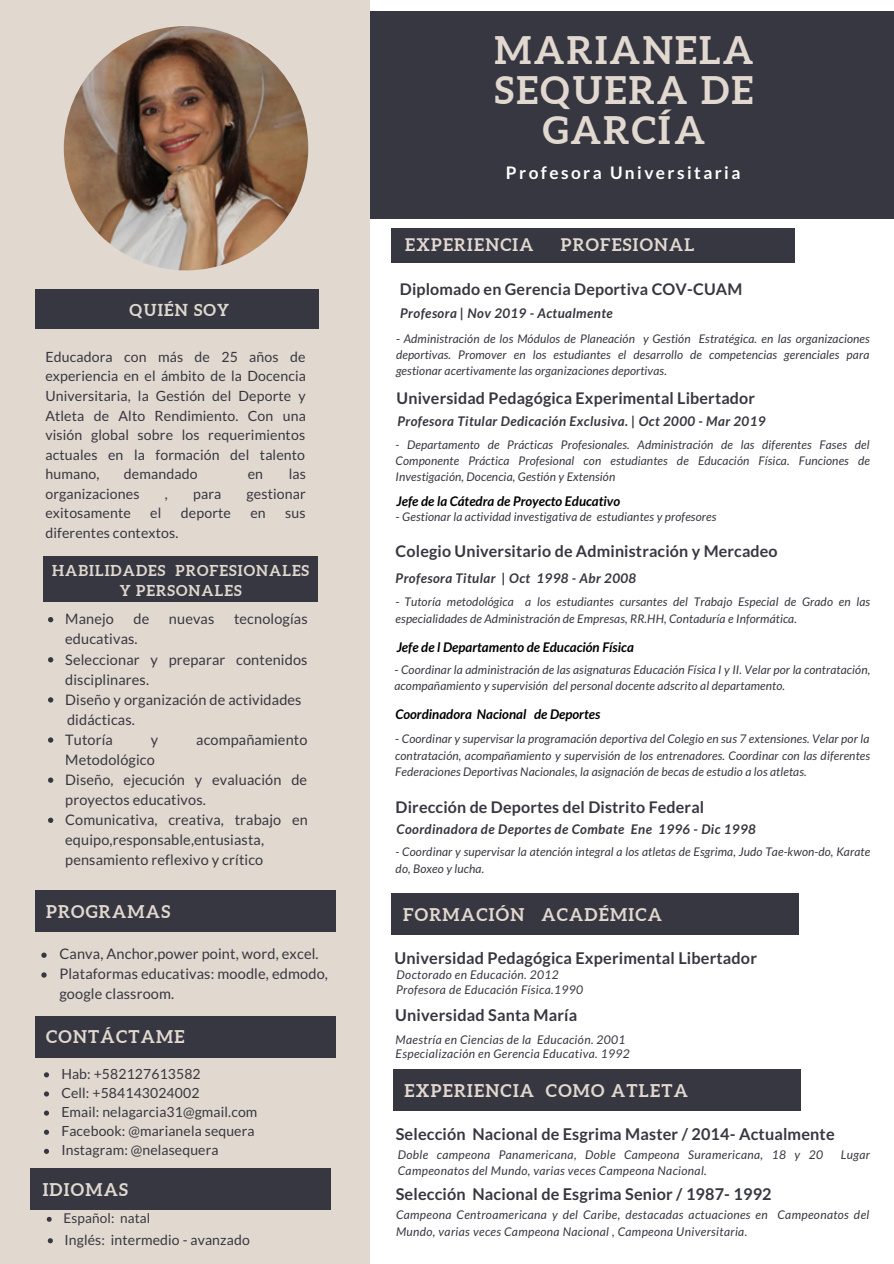
<style>
.page{position:relative;width:894px;height:1264px;background:#fff}
.page>*{position:absolute;margin:0;border:0;box-sizing:border-box;transform-origin:0 0}
.t1{font:700 37.95px/40.2px "Aleo";letter-spacing:.06em;color:#e1d8cf;text-align:center}
.t2{font:700 17.55px "Aleo";letter-spacing:.07em;color:#e1d8cf}
.t3{font:700 17.4px "Aleo";letter-spacing:.07em;color:#e1d8cf}
.t4{font:700 17.25px "Lato";letter-spacing:.14em;color:#fff}
.t5{font:700 16.5px "Aleo";letter-spacing:.07em;color:#e1d8cf}
.t6{font:700 16.2px "Lato";letter-spacing:.01em;color:#373741}
.t7{font:700 16.05px "Lato";letter-spacing:.01em;color:#373741}
.t8{font:700 15px/20.9px "Aleo";letter-spacing:.07em;color:#e1d8cf;text-align:center}
.t9{font:14.55px/19.8px "Lato";letter-spacing:.01em;color:#373741}
.t10{font:14.4px/20.1px "Lato";letter-spacing:.01em;color:#373741}
.t11{font:14.1px/19.5px "Lato";letter-spacing:.01em;color:#373741;text-align:justify}
.t12{font:13.95px/19px "Lato";letter-spacing:.01em;color:#373741}
.t13{font:13.5px "Lato";letter-spacing:.01em;color:#373741}
.t14{font:italic 700 13.35px "Lato";letter-spacing:.03em;color:#373741}
.t15{font:italic 700 13.2px "Lato";color:#000}
.t16{font:italic 12px/14.1px "Lato";letter-spacing:.03em;color:#373741}
.t17{font:italic 11.85px/16.2px "Lato";letter-spacing:.01em;color:#373741;text-align:justify}
.s1{font-style:normal}
</style>
<div class="page">
<div style="left:344px;top:11px;width:549px;height:208px;background:#373741"></div>
<div style="left:0;top:0;width:369px;height:1263px;background:#e1d8cf"></div>
<div style="left:391px;top:228px;width:403px;height:34px;background:#373741"></div>
<div style="left:43px;top:557px;width:275px;height:45px;background:#373741"></div>
<svg style="left:48px;top:617px;width:5px;height:5px"></svg>
<svg style="left:48px;top:657px;width:5px;height:5px"></svg>
<svg style="left:48px;top:697px;width:5px;height:5px"></svg>
<svg style="left:48px;top:737px;width:5px;height:5px"></svg>
<svg style="left:48px;top:777px;width:5px;height:5px"></svg>
<svg style="left:48px;top:817px;width:5px;height:6px"></svg>
<div style="left:35px;top:890px;width:301px;height:42px;background:#373741"></div>
<svg style="left:41px;top:952px;width:6px;height:5px"></svg>
<svg style="left:41px;top:972px;width:6px;height:5px"></svg>
<div style="left:35px;top:1015px;width:301px;height:42px;background:#373741"></div>
<svg style="left:44px;top:1072px;width:5px;height:5px"></svg>
<svg style="left:44px;top:1091px;width:5px;height:5px"></svg>
<svg style="left:44px;top:1110px;width:5px;height:5px"></svg>
<svg style="left:44px;top:1129px;width:5px;height:5px"></svg>
<svg style="left:44px;top:1148px;width:5px;height:5px"></svg>
<div style="left:391px;top:893px;width:408px;height:42px;background:#373741"></div>
<img style="left:64px;top:26px;width:244px;height:244px;border-radius:50%">
<div style="left:392px;top:1069px;width:408px;height:41px;background:#373741"></div>
<div style="left:35px;top:290px;width:283px;height:39px;background:#373741"></div>
<div style="left:30px;top:1168px;width:301px;height:41px;background:#373741"></div>
<svg style="left:47px;top:1216px;width:5px;height:5px"></svg>
<svg style="left:48px;top:1238px;width:5px;height:5px"></svg>
<h3 class="t5" style="left:129px;top:300px;width:101px">QUIÉN SOY</h3>
<p class="t11" style="left:45px;top:347px;width:262px">Educadora con más de 25 años de experiencia en el ámbito de la Docencia Universitaria, la Gestión del Deporte y Atleta de Alto Rendimiento. Con una visión global sobre los requerimientos actuales en la formación del talento humano,</p>
<p class="t11" style="left:124px;top:464px;width:75px">demandado</p>
<p class="t11" style="left:248px;top:464px;width:17px">en</p>
<p class="t11" style="left:288px;top:464px;width:19px">las</p>
<p class="t11" style="left:45px;top:483px;width:96px">organizaciones</p>
<p class="t11" style="left:165px;top:483px;width:4px">,</p>
<p class="t11" style="left:193px;top:483px;width:30px">para</p>
<p class="t11" style="left:246px;top:483px;width:61px">gestionar</p>
<p class="t11" style="left:45px;top:503px;width:87px">exitosamente</p>
<p class="t11" style="left:150px;top:503px;width:13px">el</p>
<p class="t11" style="left:181px;top:503px;width:52px">deporte</p>
<p class="t11" style="left:250px;top:503px;width:17px">en</p>
<p class="t11" style="left:285px;top:503px;width:22px">sus</p>
<p class="t11" style="left:45px;top:522px;width:134px">diferentes contextos.</p>
<p class="t8" style="left:52px;top:559px;width:258px">HABILIDADES PROFESIONALES<br>Y PERSONALES</p>
<p class="t10" style="left:65px;top:608px;width:50px">Manejo</p>
<p class="t10" style="left:133px;top:608px;width:17px">de</p>
<p class="t10" style="left:169px;top:608px;width:47px">nuevas</p>
<p class="t10" style="left:234px;top:608px;width:75px">tecnologías</p>
<p class="t10" style="left:65px;top:629px;width:244px">educativas.<br>Seleccionar y preparar contenidos disciplinares.<br>Diseño y organización de actividades</p>
<p class="t10" style="left:65px;top:729px;width:49px">Tutoría</p>
<p class="t10" style="left:151px;top:729px;width:9px">y</p>
<p class="t10" style="left:196px;top:729px;width:113px">acompañamiento</p>
<p class="t10" style="left:65px;top:749px;width:244px">Metodológico<br>Diseño, ejecución y evaluación de proyectos educativos.<br>Comunicativa, creativa, trabajo en equipo,responsable,entusiasta, pensamiento reflexivo y crítico</p>
<p class="t10" style="left:67px;top:709px;width:69px">didácticas.</p>
<h2 class="t2" style="left:46px;top:901px;width:126px">PROGRAMAS</h2>
<p class="t9" style="left:59px;top:943px;width:270px">Canva, Anchor,power point, word, excel.<br>Plataformas educativas: moodle, edmodo, google classroom.</p>
<h2 class="t2" style="left:46px;top:1026px;width:140px">CONTÁCTAME</h2>
<p class="t12" style="left:61px;top:1063px;width:197px">Hab: +582127613582<br>Cell: +584143024002<br>Email: nelagarcia31@gmail.com<br>Facebook: @marianela sequera<br>Instagram: @nelasequera</p>
<h2 class="t2" style="left:43px;top:1179px;width:87px">IDIOMAS</h2>
<p class="t13" style="left:64px;top:1209px;width:88px">Español: natal</p>
<p class="t12" style="left:64px;top:1230px;width:187px">Inglés: intermedio - avanzado</p>
<h1 class="t1" style="left:494px;top:30px;width:260px">MARIANELA<br>SEQUERA DE<br>GARCÍA</h1>
<h3 class="t4" style="left:506px;top:162px;width:236px">Profesora Universitaria</h3>
<h3 class="t3" style="left:405px;top:234px;width:130px">EXPERIENCIA</h3>
<h3 class="t3" style="left:560px;top:234px;width:135px">PROFESIONAL</h3>
<h3 class="t7" style="left:400px;top:279px;width:344px">Diplomado en Gerencia Deportiva COV-CUAM</h3>
<p class="t14" style="left:400px;top:305px;width:214px">Profesora | Nov 2019 - Actualmente</p>
<p class="t17" style="left:396px;top:330px;width:475px"><span class="s1">-</span> Administración de los Módulos de Planeación y Gestión Estratégica. en las organizaciones deportivas. Promover en los estudiantes el desarrollo de competencias gerenciales para gestionar acertivamente las organizaciones deportivas.</p>
<h3 class="t7" style="left:396px;top:388px;width:360px">Universidad Pedagógica Experimental Libertador</h3>
<p class="t14" style="left:397px;top:413px;width:369px">Profesora Titular Dedicación Exclusiva. | Oct 2000 - Mar 2019</p>
<p class="t17" style="left:395px;top:436px;width:475px">- Departamento de Prácticas Profesionales. Administración de las diferentes Fases del Componente Práctica Profesional con estudiantes de Educación Física. Funciones de Investigación, Docencia, Gestión y Extensión</p>
<p class="t15" style="left:396px;top:493px;width:225px">Jefe de la Cátedra de Proyecto Educativo</p>
<p class="t17" style="left:395px;top:508px;width:322px"><span class="s1">-</span> Gestionar la actividad investigativa de estudiantes y profesores</p>
<h3 class="t7" style="left:395px;top:541px;width:383px">Colegio Universitario de Administración y Mercadeo</h3>
<p class="t14" style="left:395px;top:569px;width:242px">Profesora Titular | Oct 1998 - Abr 2008</p>
<p class="t17" style="left:395px;top:593px;width:476px"><span class="s1">-</span> Tutoría metodológica a los estudiantes cursantes del Trabajo Especial de Grado en las especialidades de Administración de Empresas, RR.HH, Contaduría e Informática.</p>
<p class="t15" style="left:396px;top:639px;width:238px">Jefe de l Departamento de Educación Física</p>
<p class="t17" style="left:394px;top:661px;width:477px"><span class="s1">-</span> Coordinar la administración de las asignaturas Educación Física I y II. Velar por la contratación, acompañamiento y supervisión del personal docente adscrito al departamento.</p>
<p class="t15" style="left:395px;top:706px;width:206px">Coordinadora Nacional de Deportes</p>
<p class="t17" style="left:395px;top:730px;width:476px"><span class="s1">-</span> Coordinar y supervisar la programación deportiva del Colegio en sus 7 extensiones. Velar por la contratación, acompañamiento y supervisión de los entrenadores. Coordinar con las diferentes Federaciones Deportivas Nacionales, la asignación de becas de estudio a los atletas.</p>
<h3 class="t7" style="left:395px;top:797px;width:310px">Dirección de Deportes del Distrito Federal</h3>
<p class="t14" style="left:396px;top:820px;width:360px">Coordinadora de Deportes de Combate Ene 1996 - Dic 1998</p>
<p class="t17" style="left:395px;top:843px;width:476px">- Coordinar y supervisar la atención integral a los atletas de Esgrima, Judo Tae-kwon-do, Karate do, Boxeo y lucha.</p>
<h2 class="t2" style="left:403px;top:904px;width:260px">FORMACIÓN ACADÉMICA</h2>
<h3 class="t6" style="left:394px;top:948px;width:364px">Universidad Pedagógica Experimental Libertador</h3>
<p class="t16" style="left:396px;top:966px;width:163px">Doctorado en Educación. 2012</p>
<p class="t16" style="left:396px;top:982px;width:188px">Profesora de Educación Física.1990</p>
<h3 class="t6" style="left:395px;top:1005px;width:183px">Universidad Santa María</h3>
<p class="t16" style="left:395px;top:1031px;width:235px">Maestría en Ciencias de la Educación. 2001<br>Especialización en Gerencia Educativa. 1992</p>
<h2 class="t2" style="left:404px;top:1080px;width:285px">EXPERIENCIA COMO ATLETA</h2>
<h3 class="t6" style="left:395px;top:1123px;width:440px">Selección Nacional de Esgrima Master / 2014- Actualmente</h3>
<p class="t16" style="left:398px;top:1146px;width:426px">Doble campeona Panamericana, Doble Campeona Suramericana, 18 y 20</p>
<p class="t16" style="left:840px;top:1146px;width:31px">Lugar</p>
<p class="t16" style="left:398px;top:1163px;width:310px">Campeonatos del Mundo, varias veces Campeona Nacional.</p>
<h3 class="t6" style="left:395px;top:1183px;width:377px">Selección Nacional de Esgrima Senior / 1987- 1992</h3>
<p class="t16" style="left:396px;top:1206px;width:475px;line-height:16.5px">Campeona Centroamericana y del Caribe, destacadas actuaciones en Campeonatos del<br>Mundo, varias veces Campeona Nacional , Campeona Universitaria.</p>
</div>
